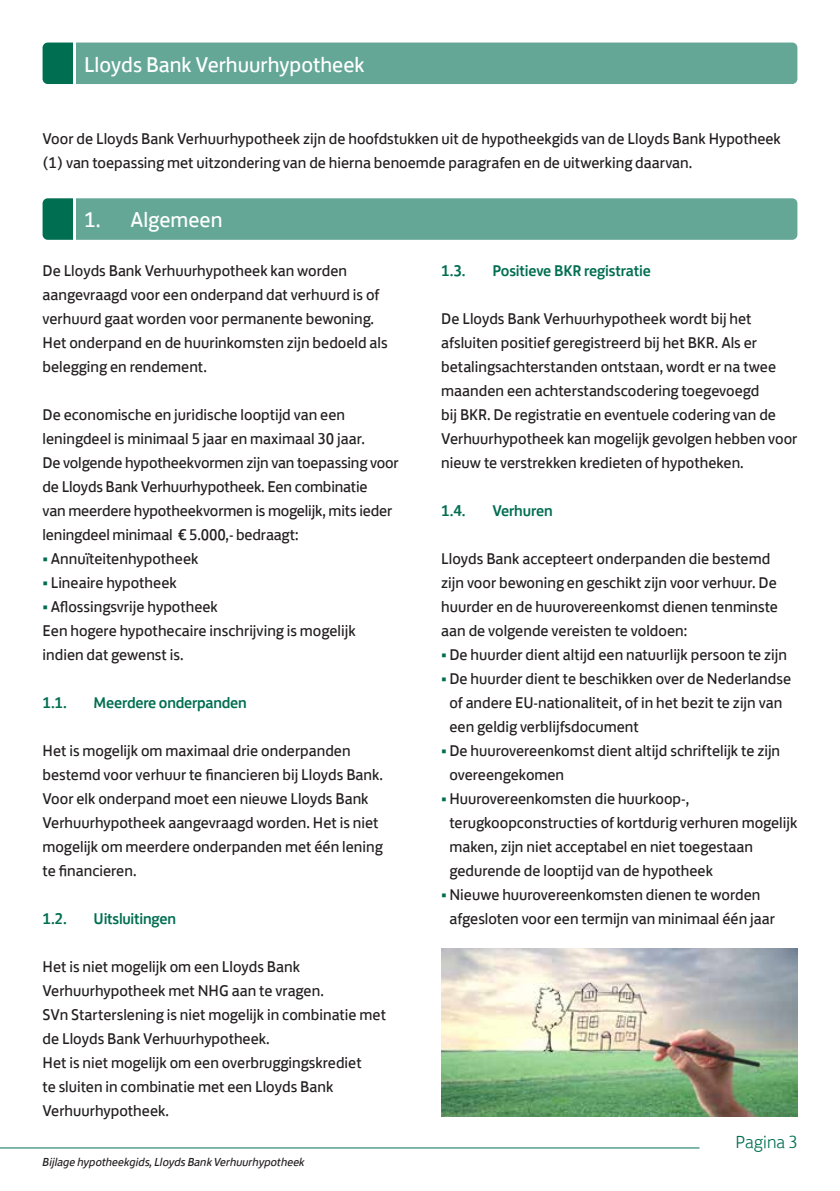
<style>
.page{position:relative;width:840px;height:1191px;background:#fff}
.page>*{position:absolute;margin:0;border:0;box-sizing:border-box;transform-origin:0 0}
.t1{font:22px "Lloyds Bank Jack";color:#fff}
.t2{font:300 18px "Lloyds Bank Jack";color:#006e51}
.BODY{font:16px/24px "Lloyds Bank Jack";color:#231f20}
.TK{font:500 16px "Lloyds Bank Jack";letter-spacing:-.015em;color:#006e51}
.t3{font:italic 12px "Lloyds Bank Jack";letter-spacing:-.01em;color:#231f20}
.s1{color:#006e51}
</style>
<div class="page">
<hr style="left:0;top:1147px;width:699px;height:1px;background:#006e51">
<div style="left:43px;top:43px;width:754px;height:41px;background:#64a796"></div>
<hr style="left:74px;top:43px;width:2px;height:41px;background:#fff">
<svg style="left:43px;top:198px;width:754px;height:42px;background:#62a594"></svg>
<hr style="left:74px;top:198px;width:2px;height:42px;background:#fff">
<img style="left:441px;top:948px;width:356px;height:168px">
<p class="t1" style="left:84px;top:46px;width:282px">Lloyds Bank Verhuurhypotheek</p>
<p class="BODY" style="left:43px;top:125px;width:739px">Voor de Lloyds Bank Verhuurhypotheek zijn de hoofdstukken uit de hypotheekgids van de Lloyds Bank Hypotheek (1) van toepassing met uitzondering van de hierna benoemde paragrafen en de uitwerking daarvan.</p>
<p class="t1" style="left:84px;top:202px;width:140px">1. Algemeen</p>
<p class="BODY" style="left:43px;top:257px;width:346px">De Lloyds Bank Verhuurhypotheek kan worden aangevraagd voor een onderpand dat verhuurd is of verhuurd gaat worden voor permanente bewoning.<br>Het onderpand en de huurinkomsten zijn bedoeld als belegging en rendement.</p>
<p class="BODY" style="left:43px;top:401px;width:324px">De economische en juridische looptijd van een leningdeel is minimaal 5 jaar en maximaal 30 jaar.</p>
<p class="BODY" style="left:43px;top:449px;width:357px">De volgende hypotheekvormen zijn van toepassing voor de Lloyds Bank Verhuurhypotheek. Een combinatie<br>van meerdere hypotheekvormen is mogelijk, mits ieder leningdeel minimaal € 5.000,- bedraagt:</p>
<p class="BODY" style="left:43px;top:545px;width:157px"><span class="s1">•</span> Annuïteitenhypotheek</p>
<p class="BODY" style="left:43px;top:569px;width:136px"><span class="s1">•</span> Lineaire hypotheek</p>
<p class="BODY" style="left:43px;top:593px;width:177px"><span class="s1">•</span> Aflossingsvrije hypotheek</p>
<p class="BODY" style="left:43px;top:617px;width:314px">Een hogere hypothecaire inschrijving is mogelijk indien dat gewenst is.</p>
<p class="TK" style="left:43px;top:690px;width:26px">1.1.</p>
<p class="TK" style="left:94px;top:690px;width:154px">Meerdere onderpanden</p>
<p class="BODY" style="left:43px;top:737px;width:342px">Het is mogelijk om maximaal drie onderpanden bestemd voor verhuur te financieren bij Lloyds Bank.<br>Voor elk onderpand moet een nieuwe Lloyds Bank Verhuurhypotheek aangevraagd worden. Het is niet mogelijk om meerdere onderpanden met één lening te financieren.</p>
<p class="TK" style="left:43px;top:906px;width:26px">1.2.</p>
<p class="TK" style="left:94px;top:906px;width:84px">Uitsluitingen</p>
<p class="BODY" style="left:43px;top:953px;width:283px">Het is niet mogelijk om een Lloyds Bank<br>Verhuurhypotheek met NHG aan te vragen.</p>
<p class="BODY" style="left:43px;top:1001px;width:345px">SVn Starterslening is niet mogelijk in combinatie met de Lloyds Bank Verhuurhypotheek.</p>
<p class="BODY" style="left:43px;top:1049px;width:320px">Het is niet mogelijk om een overbruggingskrediet te sluiten in combinatie met een Lloyds Bank<br>Verhuurhypotheek.</p>
<p class="t3" style="left:43px;top:1152px;width:264px">Bijlage hypotheekgids, Lloyds Bank Verhuurhypotheek</p>
<p class="TK" style="left:441px;top:258px;width:26px">1.3.</p>
<p class="TK" style="left:492px;top:258px;width:160px">Positieve BKR registratie</p>
<p class="BODY" style="left:441px;top:305px;width:357px">De Lloyds Bank Verhuurhypotheek wordt bij het afsluiten positief geregistreerd bij het BKR. Als er betalingsachterstanden ontstaan, wordt er na twee maanden een achterstandscodering toegevoegd<br>bij BKR. De registratie en eventuele codering van de Verhuurhypotheek kan mogelijk gevolgen hebben voor nieuw te verstrekken kredieten of hypotheken.</p>
<p class="TK" style="left:441px;top:498px;width:26px">1.4.</p>
<p class="TK" style="left:492px;top:498px;width:62px">Verhuren</p>
<p class="BODY" style="left:441px;top:545px;width:338px">Lloyds Bank accepteert onderpanden die bestemd zijn voor bewoning en geschikt zijn voor verhuur. De huurder en de huurovereenkomst dienen tenminste aan de volgende vereisten te voldoen:</p>
<p class="BODY" style="left:441px;top:641px;width:347px"><span class="s1">•</span> De huurder dient altijd een natuurlijk persoon te zijn</p>
<p class="BODY" style="left:449px;top:665px;width:343px;text-indent:-8px"><span class="s1">•</span> De huurder dient te beschikken over de Nederlandse of andere EU-nationaliteit, of in het bezit te zijn van een geldig verblijfsdocument</p>
<p class="BODY" style="left:449px;top:737px;width:332px;text-indent:-8px"><span class="s1">•</span> De huurovereenkomst dient altijd schriftelijk te zijn overeengekomen</p>
<p class="BODY" style="left:449px;top:785px;width:349px;text-indent:-8px"><span class="s1">•</span> Huurovereenkomsten die huurkoop-, terugkoopconstructies of kortdurig verhuren mogelijk maken, zijn niet acceptabel en niet toegestaan gedurende de looptijd van de hypotheek</p>
<p class="BODY" style="left:449px;top:881px;width:327px;text-indent:-8px"><span class="s1">•</span> Nieuwe huurovereenkomsten dienen te worden afgesloten voor een termijn van minimaal één jaar</p>
<p class="t2" style="left:735px;top:1127px;width:63px">Pagina 3</p>
</div>
